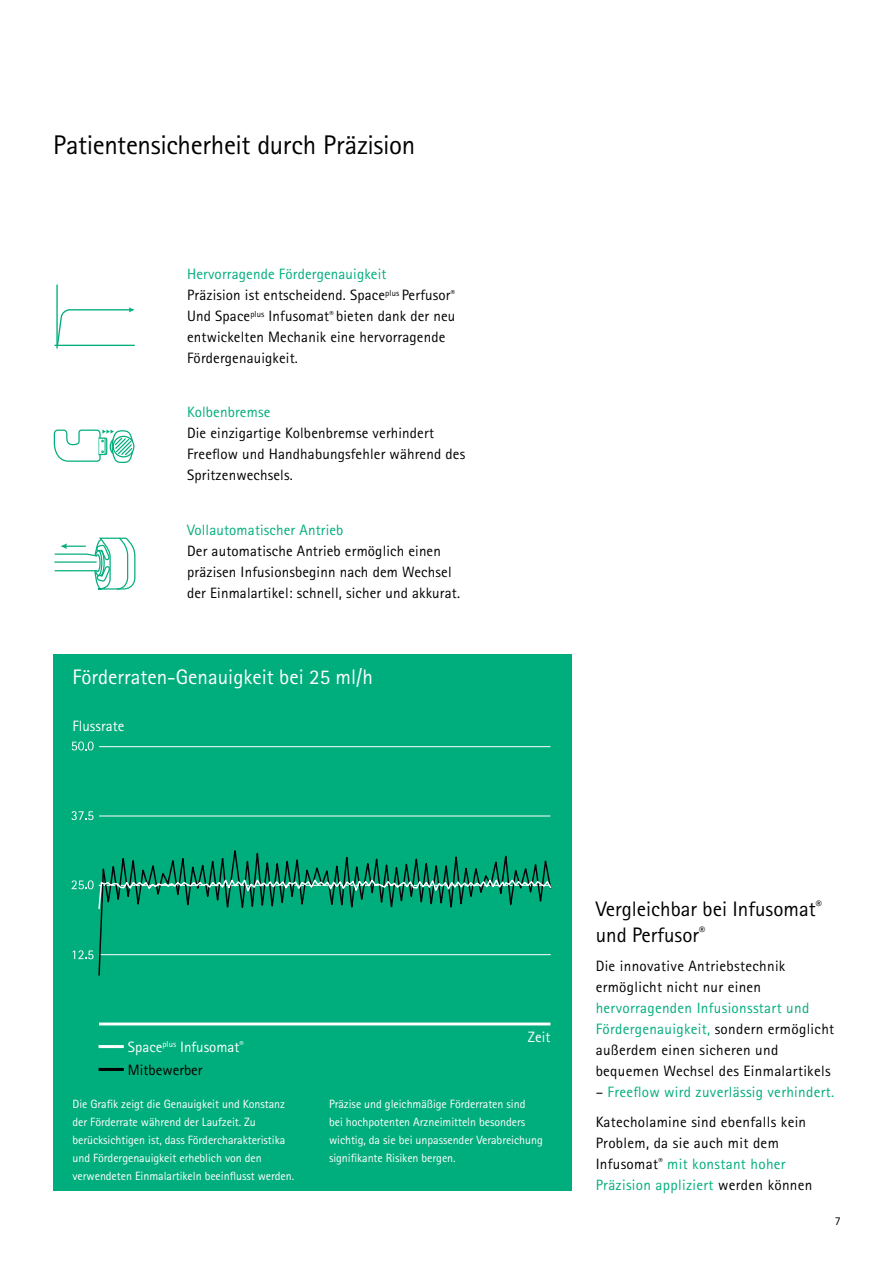
<style>
.page{position:relative;width:893px;height:1263px;background:#fff}
.page>*{position:absolute;margin:0;border:0;box-sizing:border-box;transform-origin:0 0}
.t1{font:27px "Rotis Sans Serif Pro";letter-spacing:-.015em;color:#000}
.t2{font:21px/25.5px "Rotis Sans Serif Pro";color:#000}
.t3{font:21px "Rotis Sans Serif Pro";color:#fff}
.t4{font:15px/21px "Rotis Sans Serif Pro";letter-spacing:.01em;color:#000}
.t5{font:15px/29.5px "Rotis Sans Serif Pro";letter-spacing:.02em;color:#00ad7c}
.t6{font:15px/23.1px "Rotis Sans Serif Pro";color:#fff}
.t7{font:12px/18px "Rotis Sans Serif Pro";letter-spacing:-.005em;color:#fff}
.t8{font:12px "Rotis Sans Serif Pro";color:#000}
.s1{color:#00ad7c}
.s2{color:#000}
</style>
<div class="page">
<svg style="left:58px;top:307px;width:77px;height:38px"></svg>
<hr style="left:54px;top:345px;width:81px;height:1px;background:#00ad7c">
<hr style="left:56px;top:285px;width:2px;height:63px;background:#00ad7c">
<svg style="left:53px;top:429px;width:82px;height:34px"></svg>
<svg style="left:54px;top:537px;width:82px;height:53px"></svg>
<div style="left:53px;top:655px;width:519px;height:536px;background:#00ad7c"></div>
<hr style="left:99px;top:816px;width:451px;height:1px;background:#fff">
<hr style="left:99px;top:746px;width:451px;height:1px;background:#fff">
<hr style="left:99px;top:1022px;width:451px;height:3px;background:#fff">
<svg style="left:72px;top:741px;width:22px;height:9px"></svg>
<svg style="left:71px;top:811px;width:23px;height:9px"></svg>
<svg style="left:73px;top:950px;width:21px;height:9px"></svg>
<svg style="left:98px;top:850px;width:453px;height:126px"></svg>
<svg style="left:72px;top:877px;width:480px;height:33px"></svg>
<hr style="left:99px;top:1045px;width:25px;height:3px;background:#fff">
<hr style="left:99px;top:1068px;width:25px;height:3px;background:#000">
<h1 class="t1" style="left:53px;top:128px;width:364px">Patientensicherheit durch Präzision</h1>
<p class="t4" style="left:187px;top:264px;width:270px"><span class="s1">Hervorragende Fördergenauigkeit<br></span>Präzision ist entscheidend. Space<sup>plus</sup> Perfusor<sup>® </sup>Und Space<sup>plus</sup> Infusomat<sup>®</sup> bieten dank der neu entwickelten Mechanik eine hervorragende Fördergenauigkeit.</p>
<p class="t5" style="left:187px;top:398px;width:85px">Kolbenbremse</p>
<p class="t4" style="left:187px;top:423px;width:280px">Die einzigartige Kolbenbremse verhindert<br>Freeflow und Handhabungsfehler während des<br>Spritzenwechsels.</p>
<p class="t5" style="left:187px;top:515px;width:158px">Vollautomatischer Antrieb</p>
<p class="t4" style="left:187px;top:540px;width:274px">Der automatische Antrieb ermöglich einen präzisen Infusionsbeginn nach dem Wechsel der Einmalartikel: schnell, sicher und akkurat.</p>
<h2 class="t3" style="left:72px;top:664px;width:302px">Förderraten-Genauigkeit bei 25 ml/h</h2>
<p class="t6" style="left:72px;top:715px;width:53px">Flussrate</p>
<p class="t6" style="left:528px;top:1025px;width:24px">Zeit</p>
<p class="t6" style="left:128px;top:1035px;width:117px">Space<sup>plus</sup> Infusomat<sup>®<br></sup><span class="s2">Mitbewerber</span></p>
<p class="t7" style="left:73px;top:1094px;width:223px">Die Grafik zeigt die Genauigkeit und Konstanz der Förderrate während der Laufzeit. Zu berücksichtigen ist, dass Fördercharakteristika und Fördergenauigkeit erheblich von den verwendeten Einmalartikeln beeinflusst werden.</p>
<p class="t7" style="left:329px;top:1094px;width:215px">Präzise und gleichmäßige Förderraten sind<br>bei hochpotenten Arzneimitteln besonders wichtig, da sie bei unpassender Verabreichung signifikante Risiken bergen.</p>
<h2 class="t2" style="left:596px;top:896px;width:228px">Vergleichbar bei Infusomat<sup>® </sup>und Perfusor<sup>®</sup></h2>
<p class="t4" style="left:596px;top:956px;width:191px">Die innovative Antriebstechnik ermöglicht nicht nur einen</p>
<p class="t4" style="left:596px;top:998px;width:240px"><span class="s1">hervorragenden Infusionsstart und Fördergenauigkeit,</span> sondern ermöglicht außerdem einen sicheren und bequemen Wechsel des Einmalartikels</p>
<p class="t5" style="left:596px;top:1077px;width:240px"><span class="s2">–</span> Freeflow wird zuverlässig verhindert.<br><span class="s2">Katecholamine sind ebenfalls kein</span></p>
<p class="t4" style="left:596px;top:1132px;width:218px">Problem, da sie auch mit dem<br>Infusomat<sup>®</sup> <span class="s1">mit konstant hoher<br>Präzision appliziert</span> werden können</p>
<p class="t8" style="left:835px;top:1213px;width:7px">7</p>
</div>
